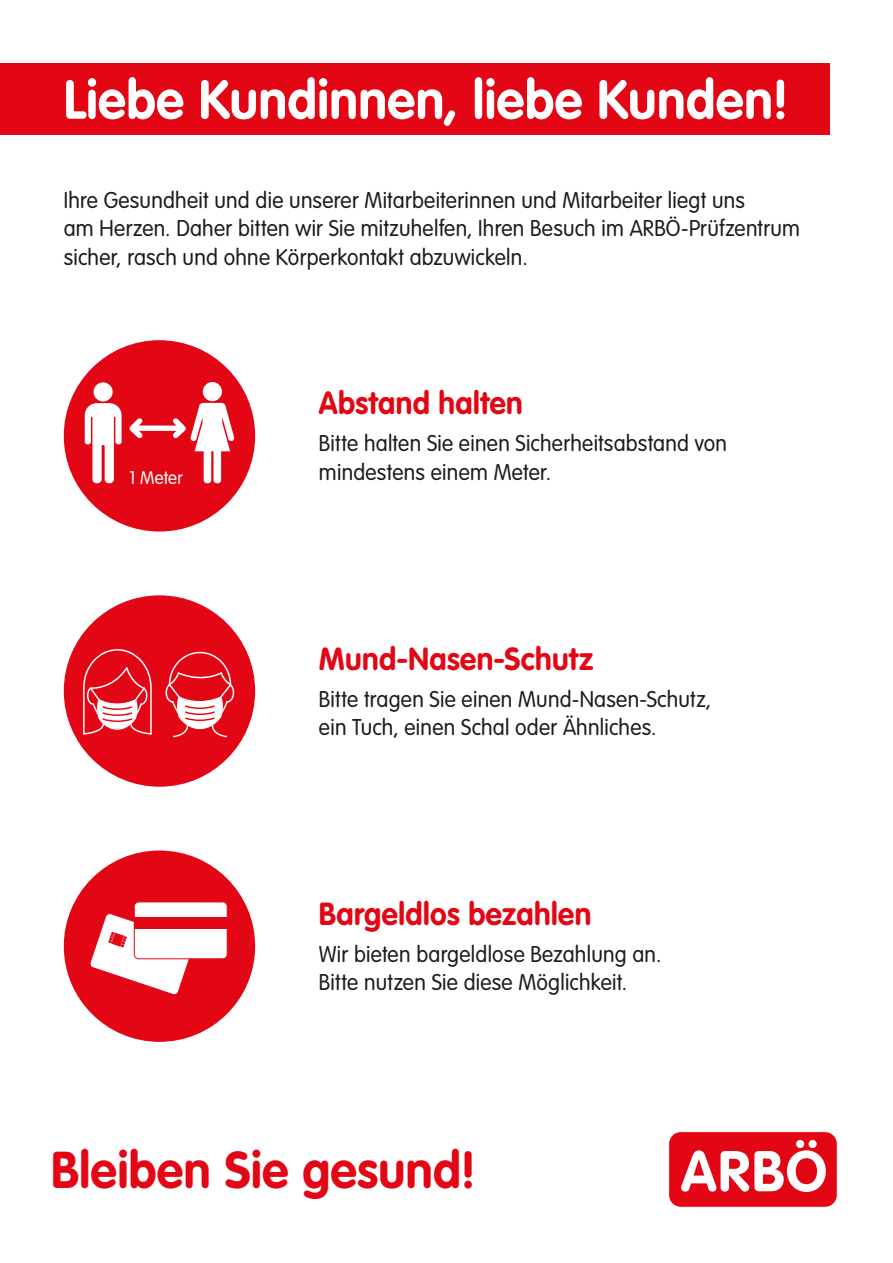
<style>
.page{position:relative;width:893px;height:1263px;background:#fff}
.page>*{position:absolute;margin:0;border:0;box-sizing:border-box;transform-origin:0 0}
.t1{font:700 54px "VAG Rounded";letter-spacing:.01em;color:#fff;scale:.95 1}
.t2{font:700 51px "VAG Rounded";letter-spacing:.01em;color:#e30614;scale:.95 1}
.t3{font:700 31.5px "VAG Rounded";letter-spacing:.015em;color:#e30614;scale:.95 1}
.t4{font:300 22.5px/28.5px "VAG Rounded";letter-spacing:.015em;color:#1d1d1b;scale:.95 1}
.t5{font:300 18px "VAG Rounded";letter-spacing:.01em;color:#fff;scale:.95 1}
</style>
<div class="page">
<div style="left:64px;top:595px;width:191px;height:192px;background:#e30614;border-radius:50%"></div>
<svg style="left:166px;top:652px;width:68px;height:85px"></svg>
<svg style="left:83px;top:649px;width:69px;height:85px"></svg>
<div style="left:669px;top:1131px;width:168px;height:76px;background:#e30614;border-radius:12px"></div>
<div style="left:668px;top:1131px;width:170px;height:77px;border:1px solid #fff;border-radius:12px"></div>
<svg style="left:681px;top:1140px;width:145px;height:52px"></svg>
<div style="left:64px;top:850px;width:191px;height:192px;background:#e30614;border-radius:50%"></div>
<svg style="left:90px;top:913px;width:99px;height:82px"></svg>
<div style="left:134px;top:902px;width:93px;height:57px;background:#fff;border-radius:4px"></div>
<div style="left:134px;top:901px;width:94px;height:58px;border:1px solid #e30614;border-radius:4px"></div>
<div style="left:134px;top:917px;width:94px;height:12px;background:#e30614"></div>
<div style="left:64px;top:340px;width:191px;height:191px;background:#e30614;border-radius:50%"></div>
<div style="left:203px;top:382px;width:19px;height:19px;background:#fff;border-radius:50%"></div>
<div style="left:94px;top:382px;width:19px;height:19px;background:#fff;border-radius:50%"></div>
<svg style="left:85px;top:403px;width:37px;height:80px"></svg>
<svg style="left:130px;top:403px;width:104px;height:80px"></svg>
<div style="left:0;top:64px;width:829px;height:71px;background:#e30614"></div>
<h1 class="t1" style="left:64px;top:68px;width:765px">Liebe Kundinnen, liebe Kunden!</h1>
<p class="t4" style="left:64px;top:185px;width:777px">Ihre Gesundheit und die unserer Mitarbeiterinnen und Mitarbeiter liegt uns<br>am Herzen. Daher bitten wir Sie mitzuhelfen, Ihren Besuch im ARBÖ-Prüfzentrum sicher, rasch und ohne Körperkontakt abzuwickeln.</p>
<p class="t5" style="left:130px;top:467px;width:58px">1 Meter</p>
<h3 class="t3" style="left:319px;top:385px;width:216px">Abstand halten</h3>
<p class="t4" style="left:319px;top:429px;width:431px">Bitte halten Sie einen Sicherheitsabstand von mindestens einem Meter.</p>
<h3 class="t3" style="left:319px;top:640px;width:291px">Mund-Nasen-Schutz</h3>
<p class="t4" style="left:319px;top:684px;width:414px">Bitte tragen Sie einen Mund-Nasen-Schutz, ein Tuch, einen Schal oder Ähnliches.</p>
<h3 class="t3" style="left:319px;top:895px;width:288px">Bargeldlos bezahlen</h3>
<p class="t4" style="left:319px;top:939px;width:362px">Wir bieten bargeldlose Bezahlung an.<br>Bitte nutzen Sie diese Möglichkeit.</p>
<h2 class="t2" style="left:51px;top:1140px;width:449px">Bleiben Sie gesund!</h2>
</div>
